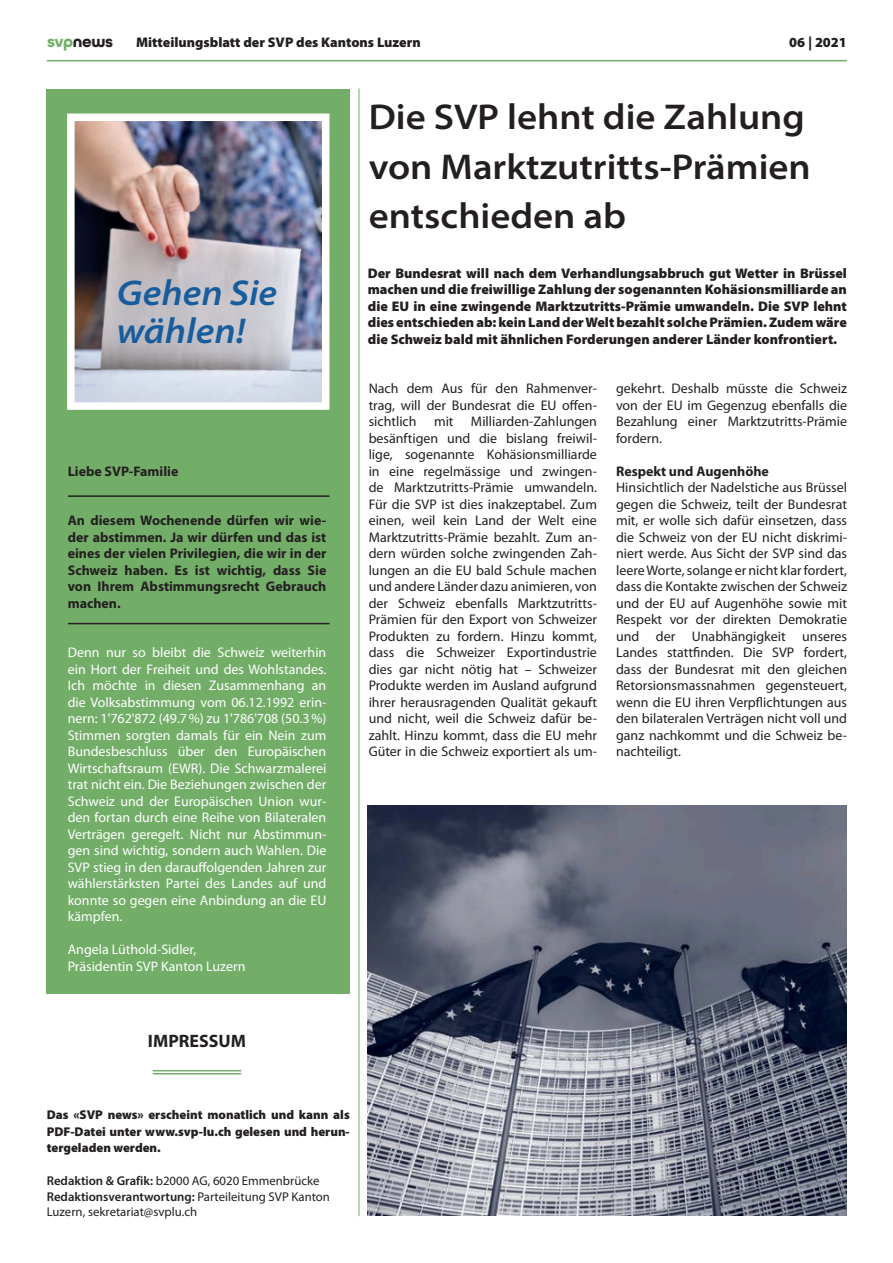
<style>
.page{position:relative;width:893px;height:1263px;background:#fff}
.page>*{position:absolute;margin:0;border:0;box-sizing:border-box;transform-origin:0 0}
.t1{font:600 semi-expanded 36px/49.5px "Myriad Pro";color:#231f20}
.t2{font:italic 600 semi-expanded 36px/37.8px "Myriad Pro";color:#175d9e}
.t3{font:700 18px "Myriad Pro";color:#231f20}
.t4{font:700 16.5px "All Round Gothic";letter-spacing:-.02em;color:#231f20}
.t5{font:13.95px/16.5px "Myriad Pro";color:#231f20;text-align:justify}
.t6{font:13.95px/16.5px "Myriad Pro";color:#fff;text-align:justify}
.t7{font:900 13.95px/16.5px "Myriad Pro";color:#231f20;text-align:justify}
.t8{font:700 13.95px/16.5px "Myriad Pro";color:#231f20;text-align:justify}
.t9{font:12.75px/15.3px "Myriad Pro";color:#231f20}
.t10{font:900 12.75px/16.5px "Myriad Pro";color:#231f20;text-align:justify}
.s1{color:#73ae69}
.s2{font-weight:600}
</style>
<div class="page">
<hr style="left:47px;top:60px;width:800px;height:1px;background:#73ae69">
<div style="left:47px;top:89px;width:303px;height:905px;background:#73ae69"></div>
<img style="left:76px;top:123px;width:244px;height:278px">
<div style="left:67px;top:114px;width:262px;height:296px;border:8px solid #fff"></div>
<img style="left:368px;top:806px;width:478px;height:409px">
<hr style="left:153px;top:1070px;width:88px;height:1px;background:#73ae69">
<hr style="left:153px;top:1073px;width:88px;height:1px;background:#73ae69">
<hr style="left:359px;top:88px;width:1px;height:1128px;background:#73ae69">
<hr style="left:68px;top:495px;width:261px;height:2px;background:#231f20">
<hr style="left:68px;top:623px;width:261px;height:1px;background:#231f20">
<p class="t4" style="left:47px;top:32px;width:67px"><span class="s1">svp</span>news</p>
<p class="t7" style="left:136px;top:34px;width:286px">Mitteilungsblatt der SVP des Kantons Luzern</p>
<p class="t7" style="left:789px;top:34px;width:59px">06 | 2021</p>
<h1 class="t2" style="left:117px;top:273px;width:162px">Gehen Sie wählen!</h1>
<p class="t8" style="left:68px;top:463px;width:112px">Liebe SVP-Familie</p>
<p class="t8" style="left:68px;top:513px;width:260px">An diesem Wochenende dürfen wir wie&shy;der abstimmen. Ja wir dürfen und das ist eines der vielen Privilegien, die wir in der Schweiz haben. Es ist wichtig, dass Sie von Ihrem Abstimmungsrecht Gebrauch machen.</p>
<p class="t6" style="left:68px;top:645px;width:260px">Denn nur so bleibt die Schweiz weiterhin ein Hort der Freiheit und des Wohlstandes.<br>Ich möchte in diesen Zusammenhang an die Volksabstimmung vom 06.12.1992 erin&shy;nern: 1'762'872 (49.7%) zu 1'786'708 (50.3%)<br>Stimmen sorgten damals für ein Nein zum Bundesbeschluss über den Europäischen Wirtschaftsraum (EWR). Die Schwarzmalerei trat nicht ein. Die Beziehungen zwischen der Schweiz und der Europäischen Union wur&shy;den fortan durch eine Reihe von Bilateralen Verträgen geregelt. Nicht nur Abstimmun&shy;gen sind wichtig, sondern auch Wahlen. Die SVP stieg in den darauffolgenden Jahren zur wählerstärksten Partei des Landes auf und konnte so gegen eine Anbindung an die EU kämpfen.</p>
<p class="t6" style="left:68px;top:942px;width:179px">Angela Lüthold-Sidler,<br>Präsidentin SVP Kanton Luzern</p>
<p class="t3" style="left:148px;top:1030px;width:100px">IMPRESSUM</p>
<h1 class="t1" style="left:369px;top:91px;width:444px">Die SVP lehnt die Zahlung von Marktzutritts-Prämien entschieden ab</h1>
<p class="t7" style="left:368px;top:265px;width:481px">Der Bundesrat will nach dem Verhandlungsabbruch gut Wetter in Brüssel machen und die freiwillige Zahlung der sogenannten Kohäsionsmilliarde an die EU in eine zwingende Marktzutritts-Prämie umwandeln. Die SVP lehnt dies entschieden ab: kein Land der Welt bezahlt solche Prämien. Zudem wäre die Schweiz bald mit ähnlichen Forderungen anderer Länder konfrontiert.</p>
<p class="t5" style="left:369px;top:381px;width:230px">Nach dem Aus für den Rahmenver&shy;trag, will der Bundesrat die EU offen&shy;sichtlich mit Milliarden-Zahlungen besänftigen und die bislang freiwil&shy;lige, sogenannte Kohäsionsmilliarde in eine regelmässige und zwingen&shy;de Marktzutritts-Prämie umwandeln.<br>Für die SVP ist dies inakzeptabel. Zum einen, weil kein Land der Welt eine Marktzutritts-Prämie bezahlt. Zum an&shy;dern würden solche zwingenden Zah&shy;lungen an die EU bald Schule machen und andere Länder dazu animieren, von der Schweiz ebenfalls Marktzutritts-Prämien für den Export von Schweizer Produkten zu fordern. Hinzu kommt, dass die Schweizer Exportindustrie dies gar nicht nötig hat – Schweizer Produkte werden im Ausland aufgrund ihrer herausragenden Qualität gekauft und nicht, weil die Schweiz dafür be&shy;zahlt. Hinzu kommt, dass die EU mehr Güter in die Schweiz exportiert als um-</p>
<p class="t5" style="left:616px;top:381px;width:233px">gekehrt. Deshalb müsste die Schweiz von der EU im Gegenzug ebenfalls die Bezahlung einer Marktzutritts-Prämie fordern.</p>
<p class="t8" style="left:616px;top:463px;width:154px">Respekt und Augenhöhe</p>
<p class="t5" style="left:616px;top:480px;width:233px">Hinsichtlich der Nadelstiche aus Brüssel gegen die Schweiz, teilt der Bundesrat mit, er wolle sich dafür einsetzen, dass die Schweiz von der EU nicht diskrimi&shy;niert werde. Aus Sicht der SVP sind das leere Worte, solange er nicht klar fordert, dass die Kontakte zwischen der Schweiz und der EU auf Augenhöhe sowie mit Respekt vor der direkten Demokratie und der Unabhängigkeit unseres Landes stattfinden. Die SVP fordert, dass der Bundesrat mit den gleichen Retorsionsmassnahmen gegensteuert, wenn die EU ihren Verpflichtungen aus den bilateralen Verträgen nicht voll und ganz nachkommt und die Schweiz be&shy;nachteiligt.</p>
<p class="t10" style="left:47px;top:1107px;width:305px">Das «SVP news» erscheint monatlich und kann als PDF-Datei unter www.svp-lu.ch gelesen und herun&shy;tergeladen werden.</p>
<p class="t9" style="left:47px;top:1174px;width:285px"><span class="s2">Redaktion &amp; Grafik:</span> b2000 AG, 6020 Emmenbrücke<br><span class="s2">Redaktionsverantwortung:</span> Parteileitung SVP Kanton<br>Luzern, sekretariat@svplu.ch</p>
</div>
